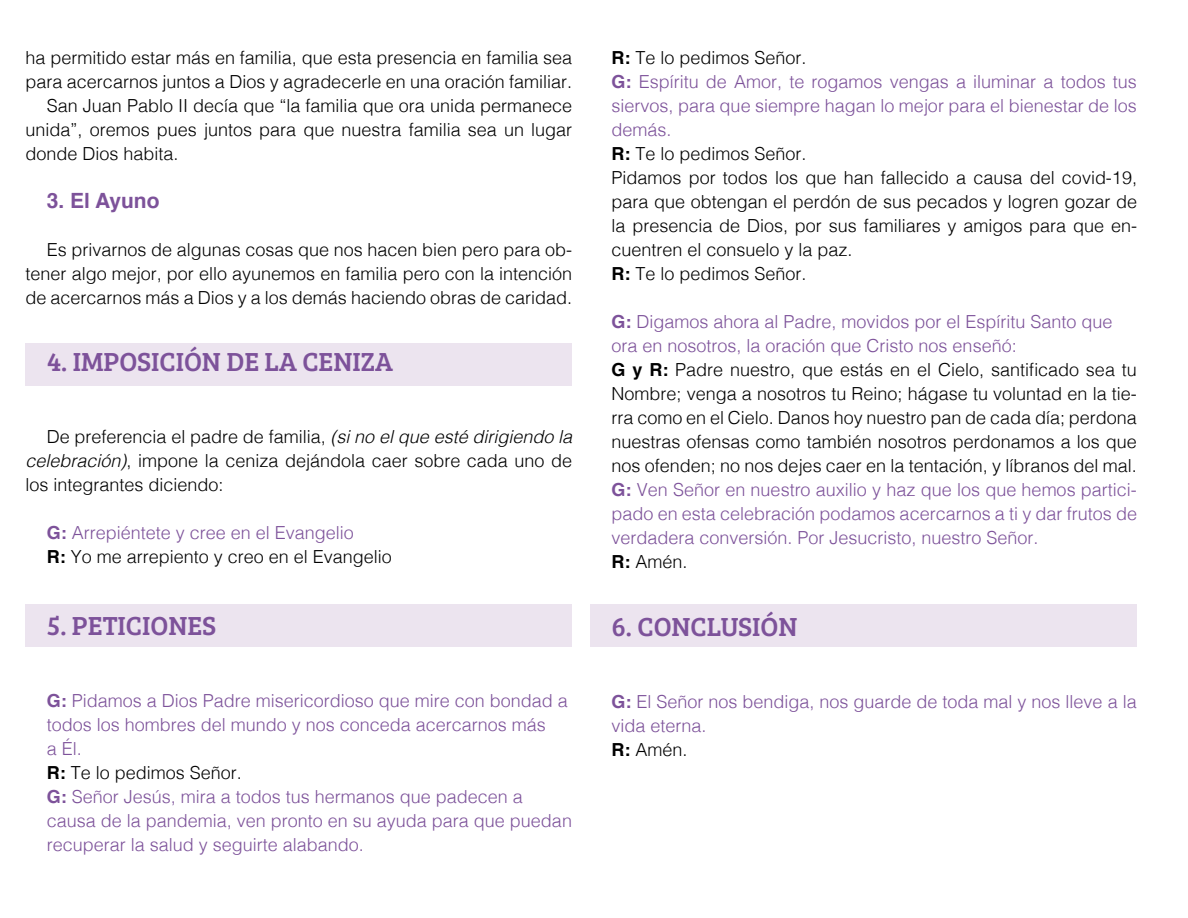
<style>
.page{position:relative;width:1188px;height:918px;background:#fff}
.page>*{position:absolute;margin:0;border:0;box-sizing:border-box;transform-origin:0 0}
.t1{font:27px "Bree Serif";color:#7d529a}
.t2{font:700 21px "Helvetica";color:#7d529a}
.t3{font:300 18px/24px "Helvetica";color:#000}
.t4{font:300 18px/24px "Helvetica";color:#7d529a}
.s1{font-style:italic}
.s2{font-weight:700;color:#7d529a}
.s3{color:#7d529a}
.s4{font-weight:700}
.s5{font-weight:700;color:#000}
.s6{color:#000}
</style>
<div class="page">
<div style="left:26px;top:343px;width:546px;height:42px;background:#ece4ef"></div>
<div style="left:26px;top:604px;width:546px;height:43px;background:#ece4ef"></div>
<div style="left:590px;top:604px;width:547px;height:43px;background:#ece4ef"></div>
<p class="t3" style="left:26px;top:44px;width:548px">ha permitido estar más en familia, que esta presencia en familia sea</p>
<p class="t3" style="left:26px;top:68px;width:548px">para acercarnos juntos a Dios y agradecerle en una oración familiar.</p>
<p class="t3" style="left:47px;top:92px;width:527px">San Juan Pablo II decía que “la familia que ora unida permanece</p>
<p class="t3" style="left:26px;top:116px;width:548px">unida”, oremos pues juntos para que nuestra familia sea un lugar</p>
<p class="t3" style="left:26px;top:140px;width:155px">donde Dios habita.</p>
<p class="t2" style="left:47px;top:184px;width:114px">3. El Ayuno</p>
<p class="t3" style="left:26px;top:236px;width:548px;text-align:justify;text-indent:21px">Es privarnos de algunas cosas que nos hacen bien pero para ob&shy;tener algo mejor, por ello ayunemos en familia pero con la intención de acercarnos más a Dios y a los demás haciendo obras de caridad.</p>
<h1 class="t1" style="left:47px;top:342px;width:348px">4. IMPOSICIÓN DE LA CENIZA</h1>
<p class="t3" style="left:25px;top:424px;width:548px;text-align:justify;text-indent:21px">De preferencia el padre de familia, <span class="s1">(si no el que esté dirigiendo la celebración)</span>, impone la ceniza dejándola caer sobre cada uno de los integrantes diciendo:</p>
<p class="t3" style="left:47px;top:520px;width:347px"><span class="s2">G:</span> <span class="s3">Arrepiéntete y cree en el Evangelio<br></span><span class="s4">R:</span> Yo me arrepiento y creo en el Evangelio</p>
<h1 class="t1" style="left:47px;top:606px;width:171px">5. PETICIONES</h1>
<p class="t4" style="left:47px;top:688px;width:527px"><span class="s4">G:</span> Pidamos a Dios Padre misericordioso que mire con bondad a todos los hombres del mundo y nos conceda acercarnos más<br>a Él.<br><span class="s5">R:</span> <span class="s6">Te lo pedimos Señor.<br></span><span class="s4">G:</span> Señor Jesús, mira a todos tus hermanos que padecen a causa de la pandemia, ven pronto en su ayuda para que puedan recuperar la salud y seguirte alabando.</p>
<p class="t3" style="left:612px;top:45px;width:527px"><span class="s4">R:</span> Te lo pedimos Señor.<br><span class="s2">G:</span> <span class="s3">Espíritu de Amor, te rogamos vengas a iluminar a todos tus siervos, para que siempre hagan lo mejor para el bienestar de los demás.<br></span><span class="s4">R:</span> Te lo pedimos Señor.<br>Pidamos por todos los que han fallecido a causa del covid-19, para que obtengan el perdón de sus pecados y logren gozar de la presencia de Dios, por sus familiares y amigos para que en&shy;cuentren el consuelo y la paz.<br><span class="s4">R:</span> Te lo pedimos Señor.</p>
<p class="t3" style="left:612px;top:309px;width:527px"><span class="s2">G:</span> <span class="s3">Digamos ahora al Padre, movidos por el Espíritu Santo que ora en nosotros, la oración que Cristo nos enseñó:<br></span><span class="s4">G y R:</span> Padre nuestro, que estás en el Cielo, santificado sea tu Nombre; venga a nosotros tu Reino; hágase tu voluntad en la tie&shy;rra como en el Cielo. Danos hoy nuestro pan de cada día; perdona nuestras ofensas como también nosotros perdonamos a los que nos ofenden; no nos dejes caer en la tentación, y líbranos del mal.<br><span class="s2">G:</span> <span class="s3">Ven Señor en nuestro auxilio y haz que los que hemos partici&shy;pado en esta celebración podamos acercarnos a ti y dar frutos de verdadera conversión. Por Jesucristo, nuestro Señor.<br></span><span class="s4">R:</span> Amén.</p>
<h1 class="t1" style="left:612px;top:607px;width:188px">6. CONCLUSIÓN</h1>
<p class="t4" style="left:612px;top:688px;width:527px"><span class="s4">G:</span> El Señor nos bendiga, nos guarde de toda mal y nos lleve a la vida eterna.<br><span class="s5">R:</span> <span class="s6">Amén.</span></p>
</div>
